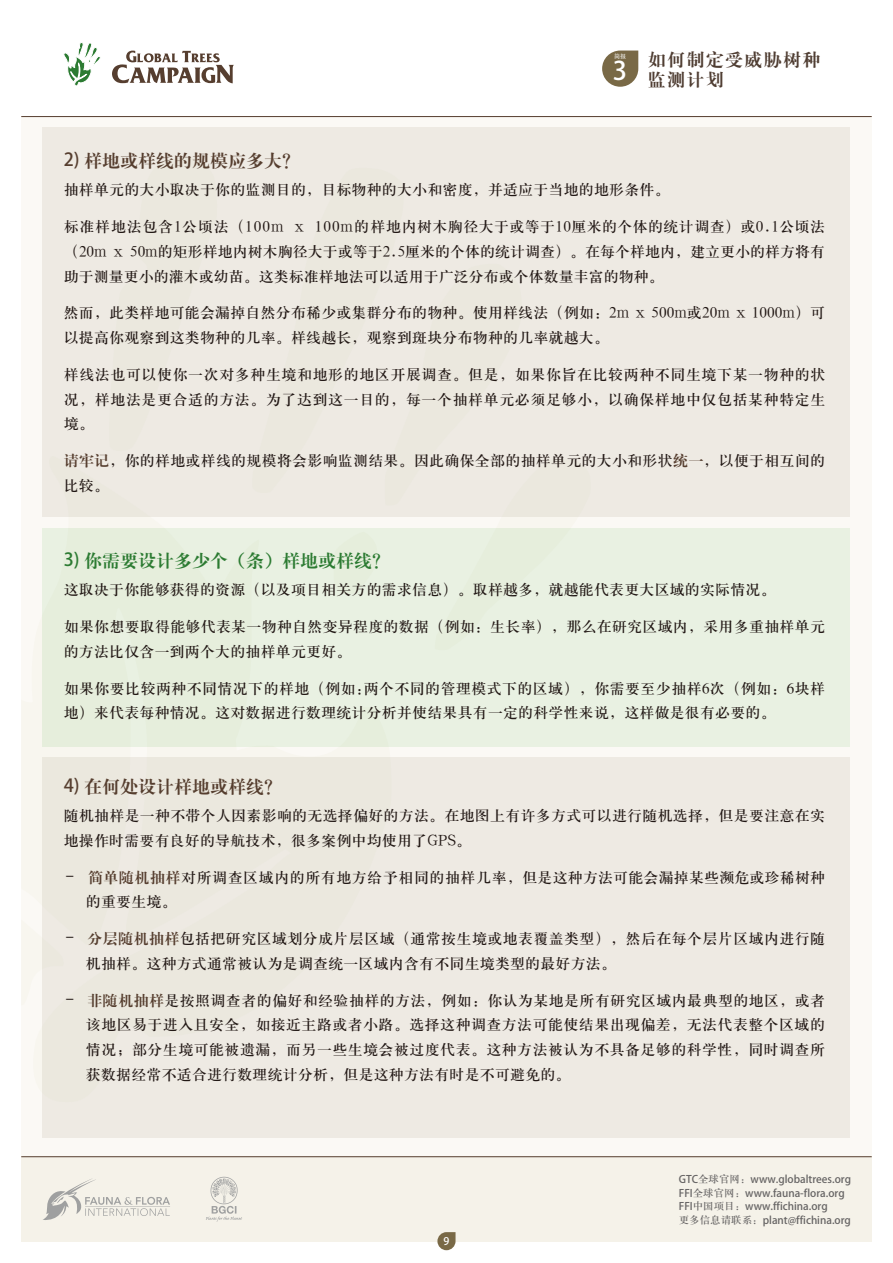
<style>
.page{position:relative;width:893px;height:1263px;background:#fff}
.page>*{position:absolute;margin:0;border:0;box-sizing:border-box;transform-origin:0 0}
.t1{font:25.5px "Helvetica Neue Bold G Bpc EUC H";color:#fff}
.t2{font:18px "H Ya 4 gj";color:#563e2f}
.t3{font:18px "H Ya 4 gj";color:#2c7b32}
.t4{font:18px/20.2px "H Ya 4 gj";letter-spacing:.075em;color:#4f3d32}
.t5{font:15px/24.8px "H Ya 3 gj";letter-spacing:.01em;color:#221815}
.t6{font:10.5px/13.5px "Helvetica Neue Medium G Bpc EUC H";color:#666464}
.t7{font:10.5px "Helvetica Neue Light G Bpc EUC H";color:#fff}
.t8{font:6.15px "H Ya 3 gj";color:#fff}
.s1{font-family:"Helvetica Neue Bold G Bpc EUC H"}
.s2{font-family:"H Ya 4 gj";color:#563e2f}
.s3{font-family:"Helvetica Neue Medium Italic G Bpc EUC H"}
.s4{font-family:"H Ya 3 gj"}
</style>
<div class="page">
<svg style="left:602px;top:51px;width:36px;height:36px"></svg>
<div style="left:21px;top:116px;width:851px;height:1043px;background:#fbf9f5"></div>
<div style="left:21px;top:1157px;width:851px;height:85px;background:#f5f2e9"></div>
<svg style="left:43px;top:1178px;width:127px;height:42px"></svg>
<hr style="left:21px;top:116px;width:851px;height:1px;background:#563e2f">
<svg style="left:63px;top:42px;width:37px;height:44px"></svg>
<svg style="left:112px;top:51px;width:122px;height:32px"></svg>
<hr style="left:21px;top:1156px;width:851px;height:1px;background:#563e2f">
<svg style="left:437px;top:1232px;width:19px;height:18px"></svg>
<svg style="left:206px;top:1177px;width:36px;height:44px"></svg>
<div style="left:43px;top:128px;width:807px;height:389px;background:#eeeae3"></div>
<div style="left:43px;top:528px;width:807px;height:218px;background:#e9f1e2"></div>
<div style="left:43px;top:757px;width:807px;height:380px;background:#eeeae3"></div>
<p class="t2" style="left:64px;top:152px;width:238px"><span class="s1">2)</span> 样地或样线的规模应多大？</p>
<h1 class="t1" style="left:613px;top:56px;width:16px">3</h1>
<p class="t4" style="left:648px;top:50px;width:174px">如何制定受威胁树种监测计划</p>
<p class="t8" style="left:614px;top:53px;width:14px">简报</p>
<p class="t5" style="left:64px;top:177px;width:607px">抽样单元的大小取决于你的监测目的，目标物种的大小和密度，并适应于当地的地形条件。</p>
<p class="t5" style="left:64px;top:214px;width:763px;text-align:justify">标准样地法包含1公顷法（100m x 100m的样地内树木胸径大于或等于10厘米的个体的统计调查）或0.1公顷法（20m x 50m的矩形样地内树木胸径大于或等于2.5厘米的个体的统计调查）。在每个样地内，建立更小的样方将有助于测量更小的灌木或幼苗。这类标准样地法可以适用于广泛分布或个体数量丰富的物种。</p>
<p class="t5" style="left:64px;top:300px;width:763px">然而，此类样地可能会漏掉自然分布稀少或集群分布的物种。使用样线法（例如：2m x 500m或20m x 1000m）可以提高你观察到这类物种的几率。样线越长，观察到斑块分布物种的几率就越大。</p>
<p class="t5" style="left:64px;top:362px;width:763px;text-align:justify">样线法也可以使你一次对多种生境和地形的地区开展调查。但是，如果你旨在比较两种不同生境下某一物种的状况，样地法是更合适的方法。为了达到这一目的，每一个抽样单元必须足够小，以确保样地中仅包括某种特定生境。</p>
<p class="t5" style="left:64px;top:448px;width:763px"><span class="s2">请牢记</span>，你的样地或样线的规模将会影响监测结果。因此确保全部的抽样单元的大小和形状<span class="s2">统一</span>，以便于相互间的比较。</p>
<p class="t3" style="left:64px;top:552px;width:328px"><span class="s1">3)</span> 你需要设计多少个（条）样地或样线？</p>
<p class="t5" style="left:64px;top:578px;width:713px">这取决于你能够获得的资源（以及项目相关方的需求信息）。取样越多，就越能代表更大区域的实际情况。</p>
<p class="t5" style="left:64px;top:614px;width:763px">如果你想要取得能够代表某一物种自然变异程度的数据（例如：生长率），那么在研究区域内，采用多重抽样单元的方法比仅含一到两个大的抽样单元更好。</p>
<p class="t5" style="left:64px;top:676px;width:763px">如果你要比较两种不同情况下的样地（例如:两个不同的管理模式下的区域），你需要至少抽样6次（例如：6块样地）来代表每种情况。这对数据进行数理统计分析并使结果具有一定的科学性来说，这样做是很有必要的。</p>
<p class="t2" style="left:64px;top:777px;width:220px"><span class="s1">4)</span> 在何处设计样地或样线？</p>
<p class="t5" style="left:64px;top:803px;width:763px">随机抽样是一种不带个人因素影响的无选择偏好的方法。在地图上有许多方式可以进行随机选择，但是要注意在实地操作时需要有良好的导航技术，很多案例中均使用了GPS。</p>
<p class="t5" style="left:86px;top:865px;width:741px;text-indent:-24px"><span class="s3">–</span> <span class="s2">简单随机抽样</span>对所调查区域内的所有地方给予相同的抽样几率，但是这种方法可能会漏掉某些濒危或珍稀树种的重要生境。</p>
<p class="t5" style="left:86px;top:926px;width:741px;text-indent:-24px"><span class="s3">–</span> <span class="s2">分层随机抽样</span>包括把研究区域划分成片层区域（通常按生境或地表覆盖类型），然后在每个层片区域内进行随机抽样。这种方式通常被认为是调查统一区域内含有不同生境类型的最好方法。</p>
<p class="t5" style="left:86px;top:988px;width:741px;text-align:justify;text-indent:-24px"><span class="s3">–</span> <span class="s2">非随机抽样</span>是按照调查者的偏好和经验抽样的方法，例如：你认为某地是所有研究区域内最典型的地区，或者该地区易于进入且安全，如接近主路或者小路。选择这种调查方法可能使结果出现偏差，无法代表整个区域的情况；部分生境可能被遗漏，而另一些生境会被过度代表。这种方法被认为不具备足够的科学性，同时调查所获数据经常不适合进行数理统计分析，但是这种方法有时是不可避免的。</p>
<p class="t7" style="left:443px;top:1235px;width:7px">9</p>
<p class="t6" style="left:679px;top:1173px;width:174px">GTC<span class="s4">全球官网：</span>www.globaltrees.org<br>FFI<span class="s4">全球官网：</span>www.fauna-flora.org<br>FFI<span class="s4">中国项目：</span>www.ffichina.org<br><span class="s4">更多信息请联系：</span>plant@ffichina.org</p>
</div>
